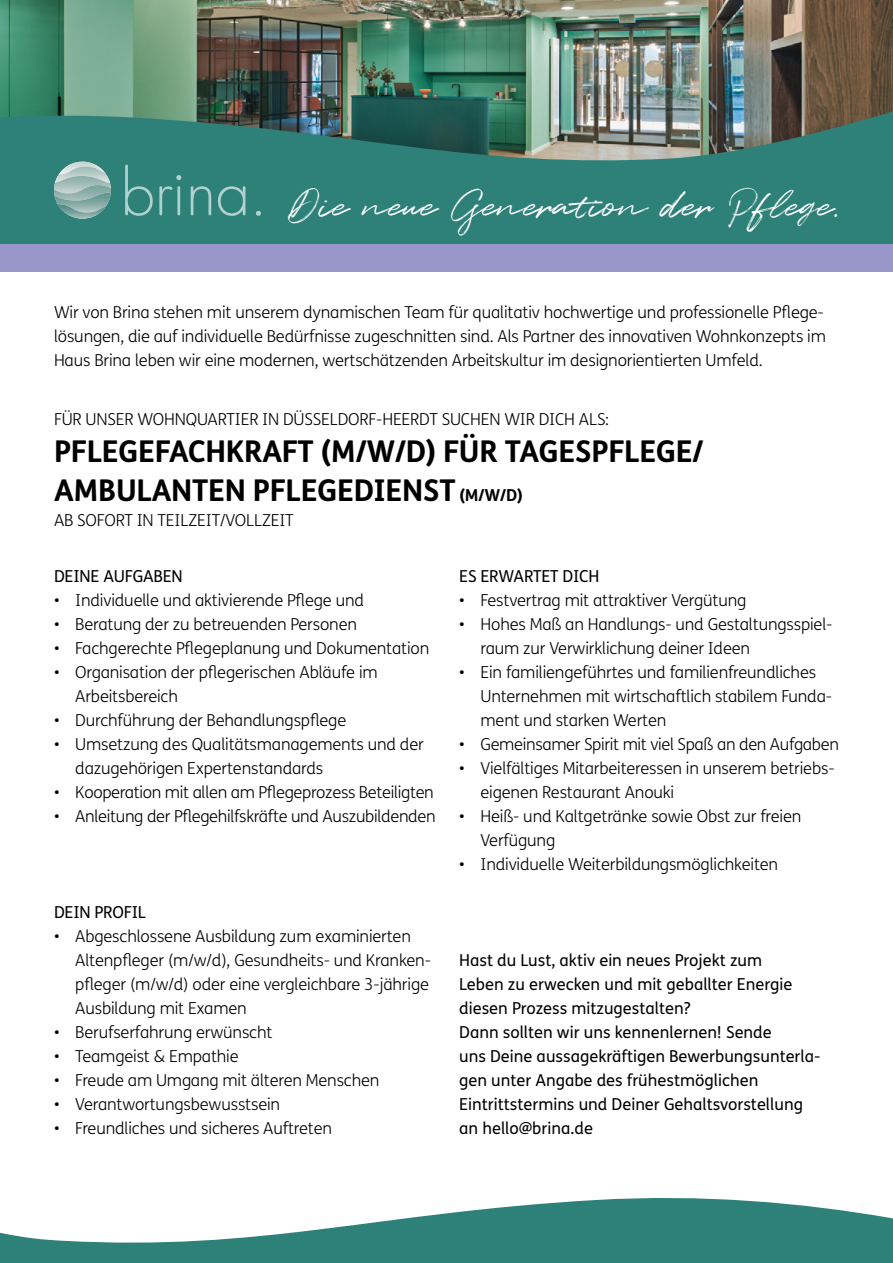
<style>
.page{position:relative;width:893px;height:1263px;background:#fff}
.page>*{position:absolute;margin:0;border:0;box-sizing:border-box;transform-origin:0 0}
.t1{font:39px "Quentin";color:#fff}
.t2{font:700 30px/39px "FS Me";letter-spacing:-.01em;color:#000}
.t3{font:300 16.5px/24px "FS Me";letter-spacing:-.01em;color:#000}
.t4{font:16.5px/24px "FS Me";color:#020203}
.s1{font-size:16.5px}
</style>
<div class="page">
<img style="left:0;top:0;width:893px;height:111px">
<svg style="left:0;top:111px;width:893px;height:133px;background:#387e75"></svg>
<div style="left:0;top:244px;width:893px;height:28px;background:#9997ca"></div>
<svg style="left:0;top:1198px;width:893px;height:65px;fill:#2e8178"></svg>
<img style="left:59px;top:162px;width:46px;height:4px">
<img style="left:55px;top:166px;width:39px;height:10px">
<img style="left:54px;top:176px;width:57px;height:36px">
<svg style="left:94px;top:164px;width:18px;height:28px"></svg>
<img style="left:54px;top:185px;width:57px;height:15px">
<img style="left:106px;top:192px;width:5px;height:14px">
<img style="left:58px;top:204px;width:48px;height:15px">
<svg style="left:176px;top:175px;width:5px;height:5px"></svg>
<svg style="left:256px;top:211px;width:5px;height:5px"></svg>
<hr style="left:177px;top:186px;width:3px;height:29px;background:#b0d1cd">
<svg style="left:191px;top:186px;width:20px;height:29px"></svg>
<svg style="left:125px;top:165px;width:28px;height:51px"></svg>
<svg style="left:218px;top:186px;width:27px;height:30px"></svg>
<svg style="left:159px;top:186px;width:13px;height:29px"></svg>
<h1 class="t1" style="left:291px;top:179px;width:549px">Die neue Generation der Pflege.</h1>
<p class="t3" style="left:54px;top:300px;width:773px">Wir von Brina stehen mit unserem dynamischen Team für qualitativ hochwertige und professionelle Pflege&shy;lösungen, die auf individuelle Bedürfnisse zugeschnitten sind. Als Partner des innovativen Wohnkonzepts im<br>Haus Brina leben wir eine modernen, wertschätzenden Arbeitskultur im designorientierten Umfeld.</p>
<p class="t3" style="left:54px;top:407px;width:557px">FÜR UNSER WOHNQUARTIER IN DÜSSELDORF-HEERDT SUCHEN WIR DICH ALS:</p>
<h2 class="t2" style="left:54px;top:430px;width:651px">PFLEGEFACHKRAFT (M/W/D) FÜR TAGESPFLEGE/<br>AMBULANTEN PFLEGEDIENST <span class="s1">(M/W/D)</span></h2>
<p class="t3" style="left:54px;top:508px;width:241px">AB SOFORT IN TEILZEIT/VOLLZEIT</p>
<p class="t4" style="left:54px;top:564px;width:130px">DEINE AUFGABEN</p>
<p class="t3" style="left:54px;top:588px;width:312px">• Individuelle und aktivierende Pflege und</p>
<p class="t3" style="left:54px;top:612px;width:304px">• Beratung der zu betreuenden Personen</p>
<p class="t3" style="left:54px;top:636px;width:377px">• Fachgerechte Pflegeplanung und Dokumentation</p>
<p class="t3" style="left:75px;top:660px;width:304px;text-indent:-21px">• Organisation der pflegerischen Abläufe im<br>Arbeitsbereich</p>
<p class="t3" style="left:54px;top:708px;width:294px">• Durchführung der Behandlungspflege</p>
<p class="t3" style="left:75px;top:732px;width:350px;text-indent:-21px">• Umsetzung des Qualitätsmanagements und der dazugehörigen Expertenstandards</p>
<p class="t3" style="left:54px;top:780px;width:381px">• Kooperation mit allen am Pflegeprozess Beteiligten</p>
<p class="t3" style="left:54px;top:804px;width:383px">• Anleitung der Pflegehilfskräfte und Auszubildenden</p>
<p class="t4" style="left:54px;top:900px;width:94px">DEIN PROFIL</p>
<p class="t3" style="left:75px;top:924px;width:357px;text-indent:-21px">• Abgeschlossene Ausbildung zum examinierten Altenpfleger (m/w/d), Gesundheits- und Kranken&shy;pfleger (m/w/d) oder eine vergleichbare 3-jährige Ausbildung mit Examen</p>
<p class="t3" style="left:54px;top:1020px;width:220px">• Berufserfahrung erwünscht</p>
<p class="t3" style="left:54px;top:1044px;width:186px">• Teamgeist &amp; Empathie</p>
<p class="t3" style="left:54px;top:1068px;width:327px">• Freude am Umgang mit älteren Menschen</p>
<p class="t3" style="left:54px;top:1092px;width:228px">• Verantwortungsbewusstsein</p>
<p class="t3" style="left:54px;top:1116px;width:279px">• Freundliches und sicheres Auftreten</p>
<p class="t4" style="left:459px;top:564px;width:142px">ES ERWARTET DICH</p>
<p class="t3" style="left:459px;top:588px;width:289px">• Festvertrag mit attraktiver Vergütung</p>
<p class="t3" style="left:480px;top:612px;width:354px;text-indent:-21px">• Hohes Maß an Handlungs- und Gestaltungsspiel&shy;raum zur Verwirklichung deiner Ideen</p>
<p class="t3" style="left:480px;top:660px;width:353px;text-indent:-21px">• Ein familiengeführtes und familienfreundliches<br>Unternehmen mit wirtschaftlich stabilem Funda&shy;ment und starken Werten</p>
<p class="t3" style="left:459px;top:732px;width:381px">• Gemeinsamer Spirit mit viel Spaß an den Aufgaben</p>
<p class="t3" style="left:480px;top:756px;width:356px;text-indent:-21px">• Vielfältiges Mitarbeiteressen in unserem betriebs&shy;eigenen Restaurant Anouki</p>
<p class="t3" style="left:480px;top:804px;width:322px;text-indent:-21px">• Heiß- und Kaltgetränke sowie Obst zur freien<br>Verfügung</p>
<p class="t3" style="left:459px;top:852px;width:320px">• Individuelle Weiterbildungsmöglichkeiten</p>
<p class="t4" style="left:459px;top:948px;width:363px">Hast du Lust, aktiv ein neues Projekt zum<br>Leben zu erwecken und mit geballter Energie diesen Prozess mitzugestalten?<br>Dann sollten wir uns kennenlernen! Sende<br>uns Deine aussagekräftigen Bewerbungsunterla&shy;gen unter Angabe des frühestmöglichen Eintrittstermins und Deiner Gehaltsvorstellung an hello@brina.de</p>
</div>
